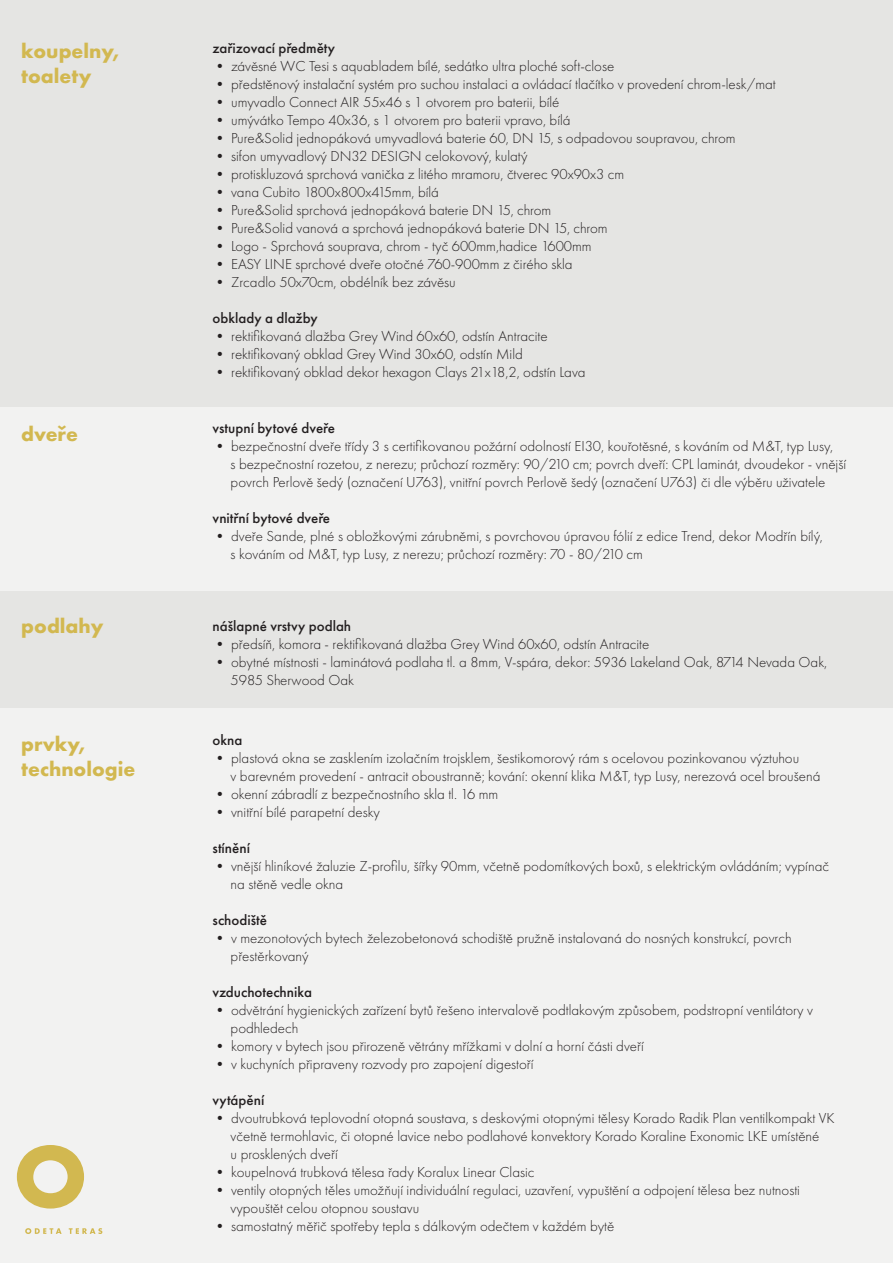
<style>
.page{position:relative;width:893px;height:1263px;background:#fff}
.page>*{position:absolute;margin:0;border:0;box-sizing:border-box;transform-origin:0 0}
.t1{font:700 21px/25.2px "Futura PT";color:#d2b850}
.t2{font:300 15px/18px "Futura PT";color:#231f20}
.t3{font:500 15px "Futura PT";color:#231f20}
</style>
<div class="page">
<div style="left:0;top:0;width:893px;height:406px;background:#e5e5e3"></div>
<div style="left:0;top:591px;width:893px;height:117px;background:#e5e5e3"></div>
<div style="left:0;top:406px;width:893px;height:185px;background:#f2f2f1"></div>
<div style="left:0;top:708px;width:893px;height:555px;background:#f2f2f1"></div>
<svg style="left:17px;top:1145px;width:67px;height:63px"></svg>
<svg style="left:25px;top:1228px;width:37px;height:6px"></svg>
<svg style="left:69px;top:1228px;width:33px;height:6px"></svg>
<h1 class="t1" style="left:21px;top:38px;width:100px">koupelny, toalety</h1>
<p class="t3" style="left:213px;top:39px;width:124px">zařizovací předměty</p>
<p class="t2" style="left:213px;top:57px;width:403px">• závěsné WC Tesi s aquabladem bílé, sedátko ultra ploché soft-close</p>
<p class="t2" style="left:213px;top:75px;width:565px">• předstěnový instalační systém pro suchou instalaci a ovládací tlačítko v provedení chrom-lesk/mat</p>
<p class="t2" style="left:213px;top:93px;width:348px">• umyvadlo Connect AIR 55x46 s 1 otvorem pro baterii, bílé</p>
<p class="t2" style="left:213px;top:111px;width:359px">• umývátko Tempo 40x36, s 1 otvorem pro baterii vpravo, bílá</p>
<p class="t2" style="left:213px;top:129px;width:525px">• Pure&amp;Solid jednopáková umyvadlová baterie 60, DN 15, s odpadovou soupravou, chrom</p>
<p class="t2" style="left:213px;top:147px;width:316px">• sifon umyvadlový DN32 DESIGN celokovový, kulatý</p>
<p class="t2" style="left:213px;top:165px;width:413px">• protiskluzová sprchová vanička z litého mramoru, čtverec 90x90x3 cm</p>
<p class="t2" style="left:213px;top:183px;width:228px">• vana Cubito 1800x800x415mm, bílá</p>
<p class="t2" style="left:213px;top:201px;width:340px">• Pure&amp;Solid sprchová jednopáková baterie DN 15, chrom</p>
<p class="t2" style="left:213px;top:219px;width:397px">• Pure&amp;Solid vanová a sprchová jednopáková baterie DN 15, chrom</p>
<p class="t2" style="left:213px;top:237px;width:381px">• Logo - Sprchová souprava, chrom - tyč 600mm,hadice 1600mm</p>
<p class="t2" style="left:213px;top:255px;width:361px">• EASY LINE sprchové dveře otočné 760-900mm z čirého skla</p>
<p class="t2" style="left:213px;top:273px;width:245px">• Zrcadlo 50x70cm, obdélník bez závěsu</p>
<p class="t3" style="left:213px;top:309px;width:107px">obklady a dlažby</p>
<p class="t2" style="left:213px;top:327px;width:337px">• rektifikovaná dlažba Grey Wind 60x60, odstín Antracite</p>
<p class="t2" style="left:213px;top:345px;width:312px">• rektifikovaný obklad Grey Wind 30x60, odstín Mild</p>
<p class="t2" style="left:213px;top:363px;width:374px">• rektifikovaný obklad dekor hexagon Clays 21x18,2, odstín Lava</p>
<h1 class="t1" style="left:21px;top:421px;width:58px">dveře</h1>
<p class="t3" style="left:213px;top:419px;width:124px">vstupní bytové dveře</p>
<p class="t2" style="left:231px;top:437px;width:617px;text-indent:-18px">• bezpečnostní dveře třídy 3 s certifikovanou požární odolností EI30, kouřotěsné, s kováním od M&amp;T, typ Lusy,<br>s bezpečnostní rozetou, z nerezu; průchozí rozměry: 90/210 cm; povrch dveří: CPL laminát, dvoudekor - vnější povrch Perlově šedý (označení U763), vnitřní povrch Perlově šedý (označení U763) či dle výběru uživatele</p>
<p class="t3" style="left:213px;top:509px;width:119px">vnitřní bytové dveře</p>
<p class="t2" style="left:231px;top:527px;width:594px;text-indent:-18px">• dveře Sande, plné s obložkovými zárubněmi, s povrchovou úpravou fólií z edice Trend, dekor Modřín bílý, s kováním od M&amp;T, typ Lusy, z nerezu; průchozí rozměry: 70 - 80/210 cm</p>
<h1 class="t1" style="left:21px;top:613px;width:84px">podlahy</h1>
<p class="t3" style="left:213px;top:617px;width:140px">nášlapné vrstvy podlah</p>
<p class="t2" style="left:213px;top:635px;width:438px">• předsíň, komora - rektifikovaná dlažba Grey Wind 60x60, odstín Antracite</p>
<p class="t2" style="left:231px;top:653px;width:598px;text-indent:-18px">• obytné místnosti - laminátová podlaha tl. a 8mm, V-spára, dekor: 5936 Lakeland Oak, 8714 Nevada Oak,<br>5985 Sherwood Oak</p>
<h1 class="t1" style="left:21px;top:730px;width:116px">prvky, technologie</h1>
<p class="t3" style="left:213px;top:731px;width:31px">okna</p>
<p class="t2" style="left:231px;top:749px;width:591px;text-indent:-18px">• plastová okna se zasklením izolačním trojsklem, šestikomorový rám s ocelovou pozinkovanou výztuhou<br>v barevném provedení - antracit oboustranně; kování: okenní klika M&amp;T, typ Lusy, nerezová ocel broušená</p>
<p class="t2" style="left:213px;top:785px;width:287px">• okenní zábradlí z bezpečnostního skla tl. 16 mm</p>
<p class="t2" style="left:213px;top:803px;width:169px">• vnitřní bílé parapetní desky</p>
<p class="t3" style="left:213px;top:839px;width:39px">stínění</p>
<p class="t2" style="left:231px;top:857px;width:600px;text-indent:-18px">• vnější hliníkové žaluzie Z-profilu, šířky 90mm, včetně podomítkových boxů, s elektrickým ovládáním; vypínač na stěně vedle okna</p>
<p class="t3" style="left:213px;top:911px;width:56px">schodiště</p>
<p class="t2" style="left:231px;top:929px;width:563px;text-indent:-18px">• v mezonotových bytech železobetonová schodiště pružně instalovaná do nosných konstrukcí, povrch přestěrkovaný</p>
<p class="t3" style="left:213px;top:983px;width:101px">vzduchotechnika</p>
<p class="t2" style="left:231px;top:1001px;width:584px;text-indent:-18px">• odvětrání hygienických zařízení bytů řešeno intervalově podtlakovým způsobem, podstropní ventilátory v podhledech</p>
<p class="t2" style="left:213px;top:1037px;width:433px">• komory v bytech jsou přirozeně větrány mřížkami v dolní a horní části dveří</p>
<p class="t2" style="left:213px;top:1055px;width:322px">• v kuchyních připraveny rozvody pro zapojení digestoří</p>
<p class="t3" style="left:213px;top:1091px;width:53px">vytápění</p>
<p class="t2" style="left:231px;top:1109px;width:605px;text-indent:-18px">• dvoutrubková teplovodní otopná soustava, s deskovými otopnými tělesy Korado Radik Plan ventilkompakt VK včetně termohlavic, či otopné lavice nebo podlahové konvektory Korado Koraline Exonomic LKE umístěné<br>u prosklených dveří</p>
<p class="t2" style="left:213px;top:1163px;width:323px">• koupelnová trubková tělesa řady Koralux Linear Clasic</p>
<p class="t2" style="left:231px;top:1181px;width:571px;text-indent:-18px">• ventily otopných těles umožňují individuální regulaci, uzavření, vypuštění a odpojení tělesa bez nutnosti vypouštět celou otopnou soustavu</p>
<p class="t2" style="left:213px;top:1217px;width:403px">• samostatný měřič spotřeby tepla s dálkovým odečtem v každém bytě</p>
</div>
